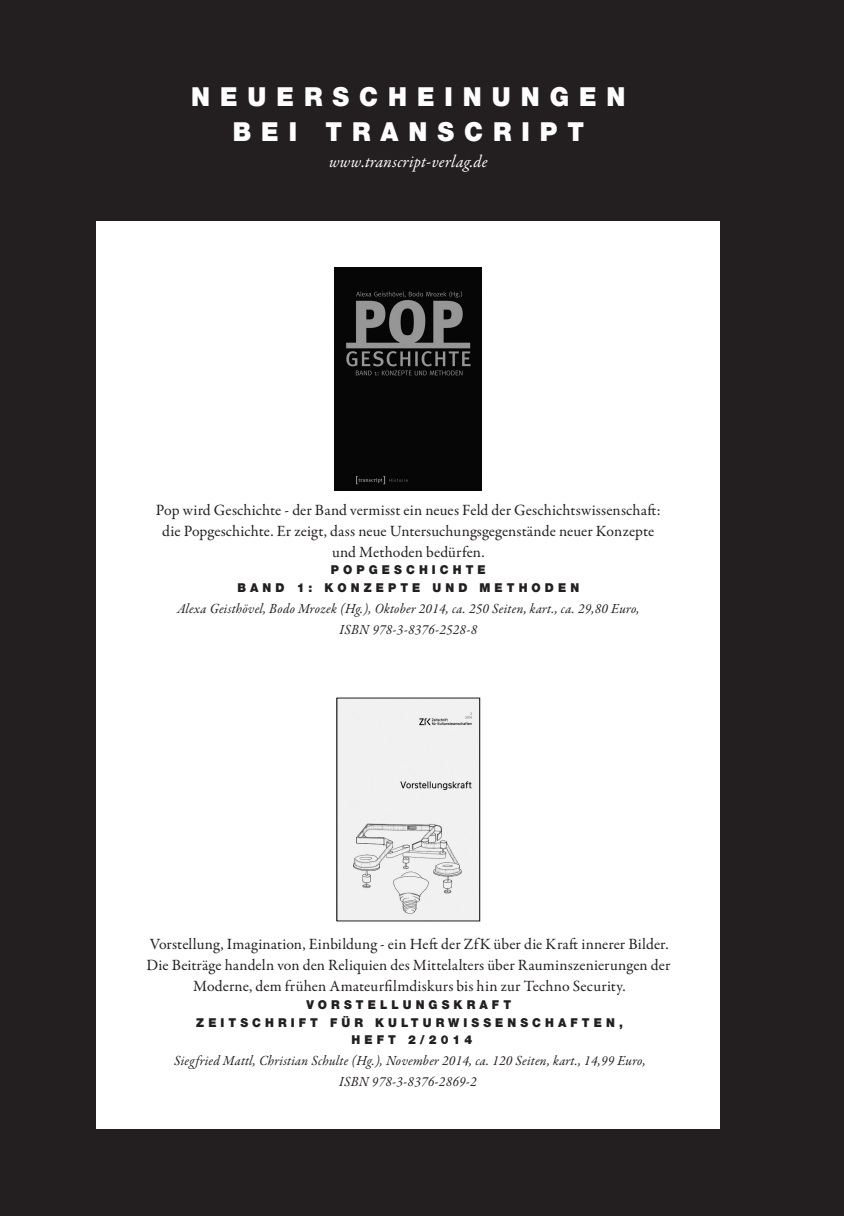
<style>
.page{position:relative;width:844px;height:1216px;background:#fff}
.page>*{position:absolute;margin:0;border:0;box-sizing:border-box;transform-origin:0 0}
.t1{font:900 26.25px/35px "Helvetica Neue LT Std";letter-spacing:.4em;color:#fff;text-align:center;scale:.95 1}
.t2{font:italic 17.5px "Garamond Premr Pro";letter-spacing:.02em;color:#fff;scale:.95 1}
.t3{font:15.75px/21px "Garamond Premr Pro";letter-spacing:.01em;color:#231f20;text-align:center}
.t4{font:italic 14px/21px "Garamond Premr Pro";letter-spacing:.02em;color:#231f20;text-align:center;scale:.95 1}
.t5{font:900 12.25px/17.5px "Helvetica Neue LT Std";letter-spacing:.35em;color:#231f20;text-align:center;scale:.95 1}
</style>
<div class="page">
<div style="left:0;top:0;width:843px;height:1215px;background:#231f20"></div>
<div style="left:97px;top:221px;width:622px;height:907px;background:#fff"></div>
<img style="left:335px;top:267px;width:146px;height:223px">
<img style="left:338px;top:699px;width:140px;height:220px">
<div style="left:336px;top:697px;width:144px;height:224px;border:1px solid #231f20"></div>
<h1 class="t1" style="left:191px;top:79px;width:458px">N EUERSCH EINUNGEN<br>BEI TRANSCRIPT</h1>
<p class="t2" style="left:329px;top:150px;width:168px">www.transcript-verlag.de</p>
<p class="t3" style="left:156px;top:500px;width:506px">Pop wird Geschichte - der Band vermisst ein neues Feld der Geschichtswissenschaft: die Popgeschichte. Er zeigt, dass neue Untersuchungsgegenstände neuer Konzepte und Methoden bedürfen.</p>
<p class="t5" style="left:237px;top:561px;width:361px">POPGESCH ICH TE<br>BAND 1: KONZEPTE UND M ETH ODEN</p>
<p class="t4" style="left:177px;top:598px;width:488px">Alexa Geisthövel, Bodo Mrozek (Hg.), Oktober 2014, ca. 250 Seiten, kart., ca. 29,80 Euro,<br>ISBN 978-3-8376-2528-8</p>
<p class="t3" style="left:146px;top:934px;width:525px">Vorstellung, Imagination, Einbildung - ein Heft der ZfK über die Kraft innerer Bilder.<br>Die Beiträge handeln von den Reliquien des Mittelalters über Rauminszenierungen der<br>Moderne, dem frühen Amateurfilmdiskurs bis hin zur Techno Security.</p>
<p class="t5" style="left:196px;top:995px;width:450px">VORSTELLUNGSKRAFT<br>ZEITSCH RIFT FÜR KULTURWISSENSCH AFTEN,<br>HEFT 2/2014</p>
<p class="t4" style="left:174px;top:1050px;width:498px">Siegfried Mattl, Christian Schulte (Hg.), November 2014, ca. 120 Seiten, kart., 14,99 Euro,<br>ISBN 978-3-8376-2869-2</p>
</div>
